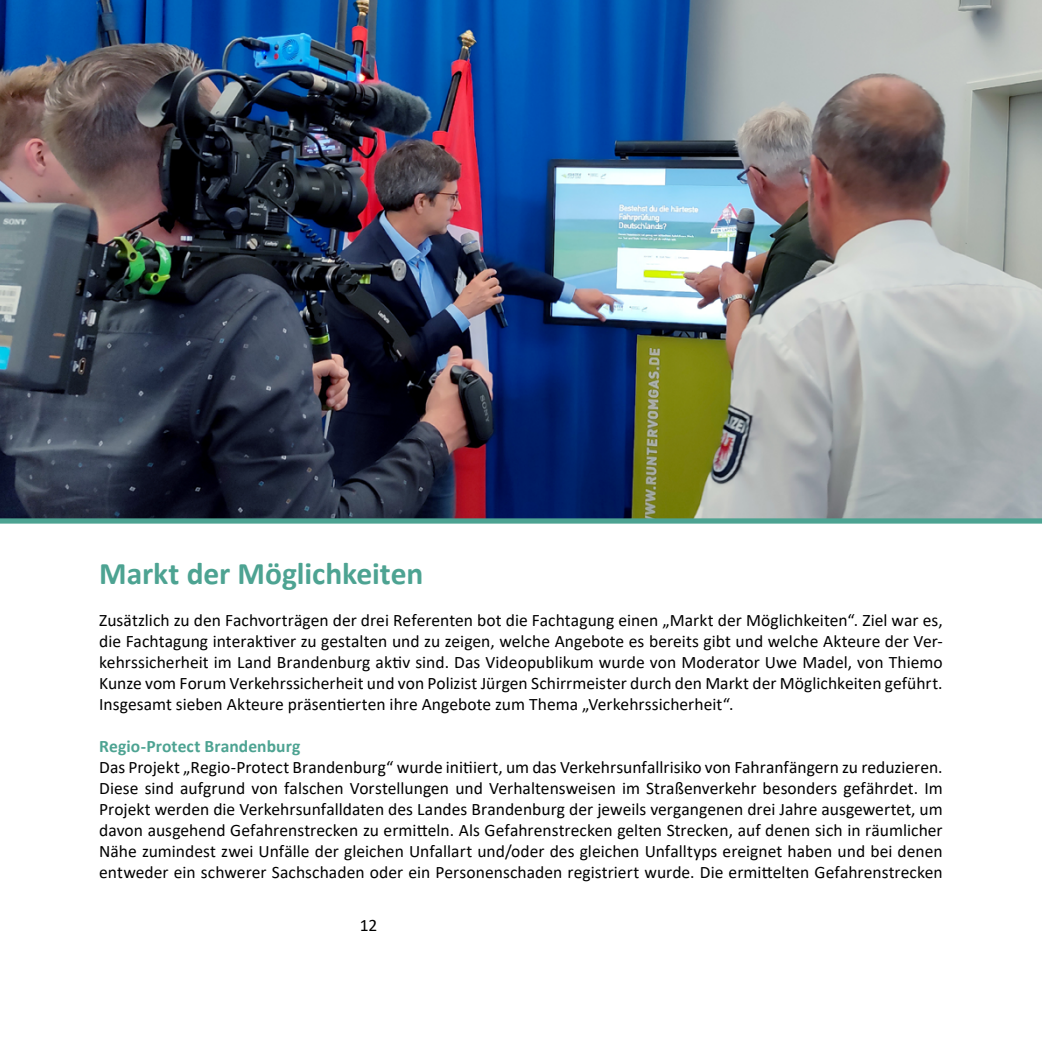
<style>
.page{position:relative;width:1042px;height:1042px;background:#fff}
.page>*{position:absolute;margin:0;border:0;box-sizing:border-box;transform-origin:0 0}
.t1{font:700 31.5px "Calibri";letter-spacing:-.005em;color:#4da392}
.t2{font:17.5px/21px "Calibri";color:#000;text-align:justify}
.t3{font:700 17.5px "Calibri";letter-spacing:.005em;color:#4da392}
</style>
<div class="page">
<img style="left:0;top:0;width:1042px;height:518px">
<div style="left:0;top:518px;width:1042px;height:5px;background:#4da392"></div>
<h1 class="t1" style="left:99px;top:551px;width:326px">Markt der Möglichkeiten</h1>
<p class="t2" style="left:99px;top:609px;width:845px">Zusätzlich zu den Fachvorträgen der drei Referenten bot die Fachtagung einen „Markt der Möglichkeiten“. Ziel war es, die Fachtagung interaktiver zu gestalten und zu zeigen, welche Angebote es bereits gibt und welche Akteure der Ver&shy;kehrssicherheit im Land Brandenburg aktiv sind. Das Videopublikum wurde von Moderator Uwe Madel, von Thiemo Kunze vom Forum Verkehrssicherheit und von Polizist Jürgen Schirrmeister durch den Markt der Möglichkeiten geführt.<br>Insgesamt sieben Akteure präsentierten ihre Angebote zum Thema „Verkehrssicherheit“.</p>
<p class="t3" style="left:99px;top:733px;width:203px">Regio-Protect Brandenburg</p>
<p class="t2" style="left:99px;top:756px;width:845px">Das Projekt „Regio-Protect Brandenburg“ wurde initiiert, um das Verkehrsunfallrisiko von Fahranfängern zu reduzieren.<br>Diese sind aufgrund von falschen Vorstellungen und Verhaltensweisen im Straßenverkehr besonders gefährdet. Im Projekt werden die Verkehrsunfalldaten des Landes Brandenburg der jeweils vergangenen drei Jahre ausgewertet, um davon ausgehend Gefahrenstrecken zu ermitteln. Als Gefahrenstrecken gelten Strecken, auf denen sich in räumlicher Nähe zumindest zwei Unfälle der gleichen Unfallart und/oder des gleichen Unfalltyps ereignet haben und bei denen entweder ein schwerer Sachschaden oder ein Personenschaden registriert wurde. Die ermittelten Gefahrenstrecken</p>
<p class="t2" style="left:360px;top:914px;width:19px">12</p>
</div>
